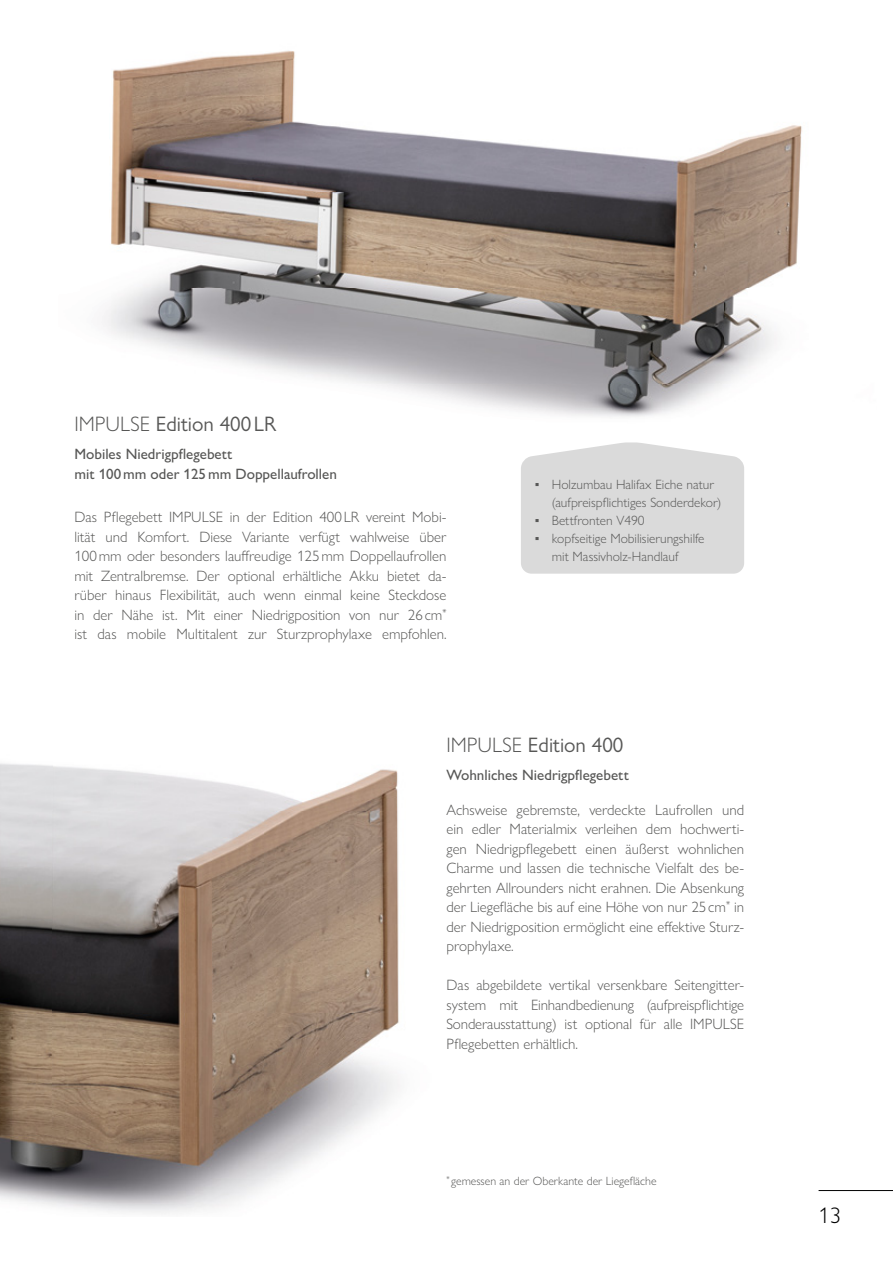
<style>
.page{position:relative;width:893px;height:1263px;background:#fff}
.page>*{position:absolute;margin:0;border:0;box-sizing:border-box;transform-origin:0 0}
.t1{font:300 22.5px "Gill Sans Nova";color:#000}
.t2{font:21px "Gill Sans Nova";color:#575756}
.t3{font:300 15px/19.5px "Gill Sans Nova";color:#575756;text-align:justify}
.t4{font:500 15px/19.5px "Gill Sans Nova";color:#575756}
.t5{font:300 13.5px/18px "Gill Sans Nova";color:#575756}
.t6{font:300 12px "Gill Sans Nova";color:#575756}
.s1{font-weight:300}
</style>
<div class="page">
<img style="left:101px;top:51px;width:701px;height:366px">
<img style="left:0;top:763px;width:400px;height:451px">
<svg style="left:521px;top:442px;width:223px;height:132px;background:#dcdcdc"></svg>
<hr style="left:819px;top:1190px;width:74px;height:1px;background:#000">
<h2 class="t2" style="left:74px;top:411px;width:203px"><span class="s1">IMPULSE</span> Edition 400 LR</h2>
<p class="t4" style="left:74px;top:444px;width:264px">Mobiles Niedrigpflegebett<br>mit 100 mm oder 125 mm Doppellaufrollen</p>
<p class="t3" style="left:74px;top:507px;width:374px">Das Pflegebett IMPULSE in der Edition 400 LR vereint Mobi&shy;lität und Komfort. Diese Variante verfügt wahlweise über 100 mm oder besonders lauffreudige 125 mm Doppel laufrollen mit Zen tral bremse. Der optional erhältliche Akku bietet da&shy;rüber hinaus Flexibilität, auch wenn einmal keine Steckdose in der Nähe ist. Mit einer Niedrigposition von nur 26 cm<sup>* </sup>ist das mobile Multitalent zur Sturzprophylaxe empfohlen.</p>
<p class="t5" style="left:552px;top:475px;width:171px;text-indent:-17px">▪ Holzumbau Halifax Eiche natur (aufpreispflichtiges Sonderdekor)</p>
<p class="t5" style="left:535px;top:511px;width:111px">▪ Bettfronten V490</p>
<p class="t5" style="left:552px;top:529px;width:154px;text-indent:-17px">▪ kopfseitige Mobilisierungshilfe mit Massivholz-Handlauf</p>
<h2 class="t2" style="left:446px;top:732px;width:178px"><span class="s1">IMPULSE</span> Edition 400</h2>
<p class="t4" style="left:446px;top:765px;width:184px">Wohnliches Niedrigpflegebett</p>
<p class="t3" style="left:446px;top:799px;width:299px">Achsweise gebremste, verdeckte Laufrollen und ein edler Materialmix verleihen dem hochwerti&shy;gen Niedrigpflegebett einen äußerst wohnlichen Charme und lassen die technische Vielfalt des be&shy;gehrten Allrounders nicht erahnen. Die Absenkung der Liege fläche bis auf eine Höhe von nur 25 cm<sup>*</sup> in der Niedrigposition ermöglicht eine effektive Sturz&shy;prophylaxe.</p>
<p class="t3" style="left:446px;top:975px;width:299px">Das abgebildete vertikal versenkbare Seitengitter&shy;system mit Einhand bedienung (aufpreispflichtige Sonder aus stat tung) ist optional für alle IMPULSE Pflegebetten erhältlich.</p>
<p class="t6" style="left:446px;top:1174px;width:212px"><sup>*</sup> gemessen an der Oberkante der Liegefläche</p>
<h1 class="t1" style="left:819px;top:1201px;width:24px">13</h1>
</div>
